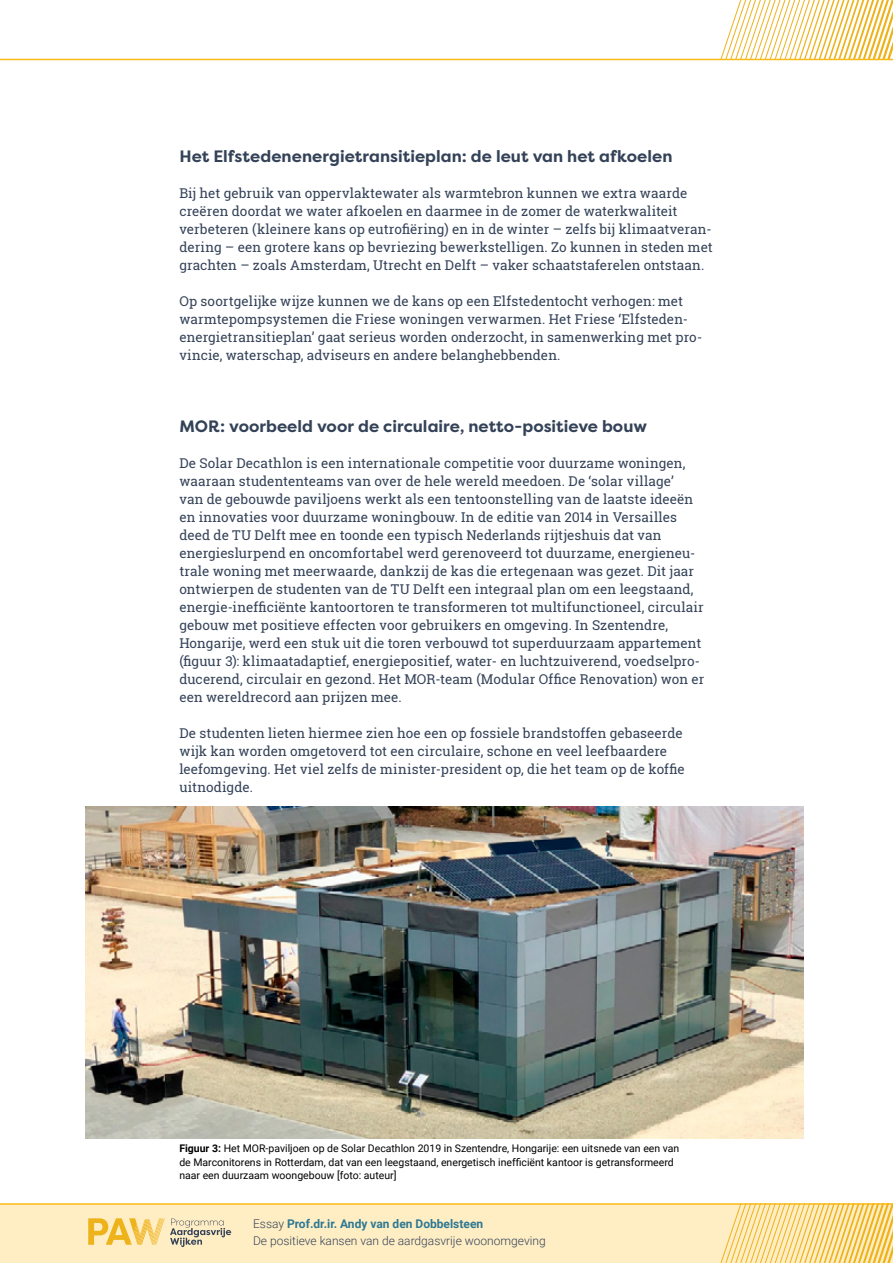
<style>
.page{position:relative;width:893px;height:1263px;background:#fff}
.page>*{position:absolute;margin:0;border:0;box-sizing:border-box;transform-origin:0 0}
.t1{font:700 16.5px "Filson Pro";letter-spacing:.005em;color:#344258}
.t2{font:13.5px/18px "Roboto Slab";letter-spacing:.005em;color:#344258}
.t3{font:300 12px/16.5px "Roboto";color:#344258}
.t4{font:10.5px/13.5px "Roboto";color:#000}
.s1{font-weight:700}
.s2{font-weight:700;color:#2e7893}
</style>
<div class="page">
<div style="left:0;top:1204px;width:893px;height:59px;background:#ffeec4"></div>
<svg style="left:720px;top:1205px;width:173px;height:58px"></svg>
<hr style="left:0;top:1203px;width:893px;height:2px;background:#faba17">
<svg style="left:715px;top:0;width:178px;height:59px"></svg>
<hr style="left:0;top:59px;width:893px;height:1px;background:#faba17">
<img style="left:85px;top:806px;width:718px;height:332px">
<svg style="left:88px;top:1218px;width:143px;height:29px"></svg>
<p class="t1" style="left:179px;top:146px;width:495px">Het Elfstedenenergietransitieplan: de leut van het afkoelen</p>
<p class="t2" style="left:179px;top:184px;width:535px">Bij het gebruik van oppervlaktewater als warmtebron kunnen we extra waarde creëren doordat we water afkoelen en daarmee in de zomer de waterkwaliteit verbeteren (kleinere kans op eutrofiëring) en in de winter – zelfs bij klimaatveran&shy;dering – een grotere kans op bevriezing bewerkstelligen. Zo kunnen in steden met grachten – zoals Amsterdam, Utrecht en Delft – vaker schaatstaferelen ontstaan.</p>
<p class="t2" style="left:179px;top:292px;width:524px">Op soortgelijke wijze kunnen we de kans op een Elfstedentocht verhogen: met warmtepompsystemen die Friese woningen verwarmen. Het Friese ‘Elfsteden&shy;energietransitieplan’ gaat serieus worden onderzocht, in samenwerking met pro&shy;vincie, waterschap, adviseurs en andere belanghebbenden.</p>
<p class="t1" style="left:179px;top:416px;width:469px">MOR: voorbeeld voor de circulaire, netto-positieve bouw</p>
<p class="t2" style="left:179px;top:454px;width:527px">De Solar Decathlon is een internationale competitie voor duurzame woningen, waaraan studententeams van over de hele wereld meedoen. De ‘solar village’<br>van de gebouwde paviljoens werkt als een tentoonstelling van de laatste ideeën en innovaties voor duurzame woningbouw. In de editie van 2014 in Versailles deed de TU Delft mee en toonde een typisch Nederlands rijtjeshuis dat van energieslurpend en oncomfortabel werd gerenoveerd tot duurzame, energieneu&shy;trale woning met meerwaarde, dankzij de kas die ertegenaan was gezet. Dit jaar ontwierpen de studenten van de TU Delft een integraal plan om een leegstaand, energie-inefficiënte kantoortoren te transformeren tot multifunctioneel, circulair gebouw met positieve effecten voor gebruikers en omgeving. In Szentendre, Hongarije, werd een stuk uit die toren verbouwd tot superduurzaam appartement (figuur 3): klimaatadaptief, energiepositief, water- en luchtzuiverend, voedselpro&shy;ducerend, circulair en gezond. Het MOR-team (Modular Office Renovation) won er een wereldrecord aan prijzen mee.</p>
<p class="t2" style="left:179px;top:724px;width:507px">De studenten lieten hiermee zien hoe een op fossiele brandstoffen gebaseerde wijk kan worden omgetoverd tot een circulaire, schone en veel leefbaardere leefomgeving. Het viel zelfs de minister-president op, die het team op de koffie uitnodigde.</p>
<p class="t4" style="left:179px;top:1141px;width:501px"><span class="s1">Figuur 3:</span> Het MOR-paviljoen op de Solar Decathlon 2019 in Szentendre, Hongarije: een uitsnede van een van de Marconitorens in Rotterdam, dat van een leegstaand, energetisch inefficiënt kantoor is getransformeerd naar een duurzaam woongebouw [foto: auteur]</p>
<p class="t3" style="left:253px;top:1215px;width:294px">Essay <span class="s2">Prof.dr.ir. Andy van den Dobbelsteen<br></span>De positieve kansen van de aardgasvrije woonomgeving</p>
</div>
